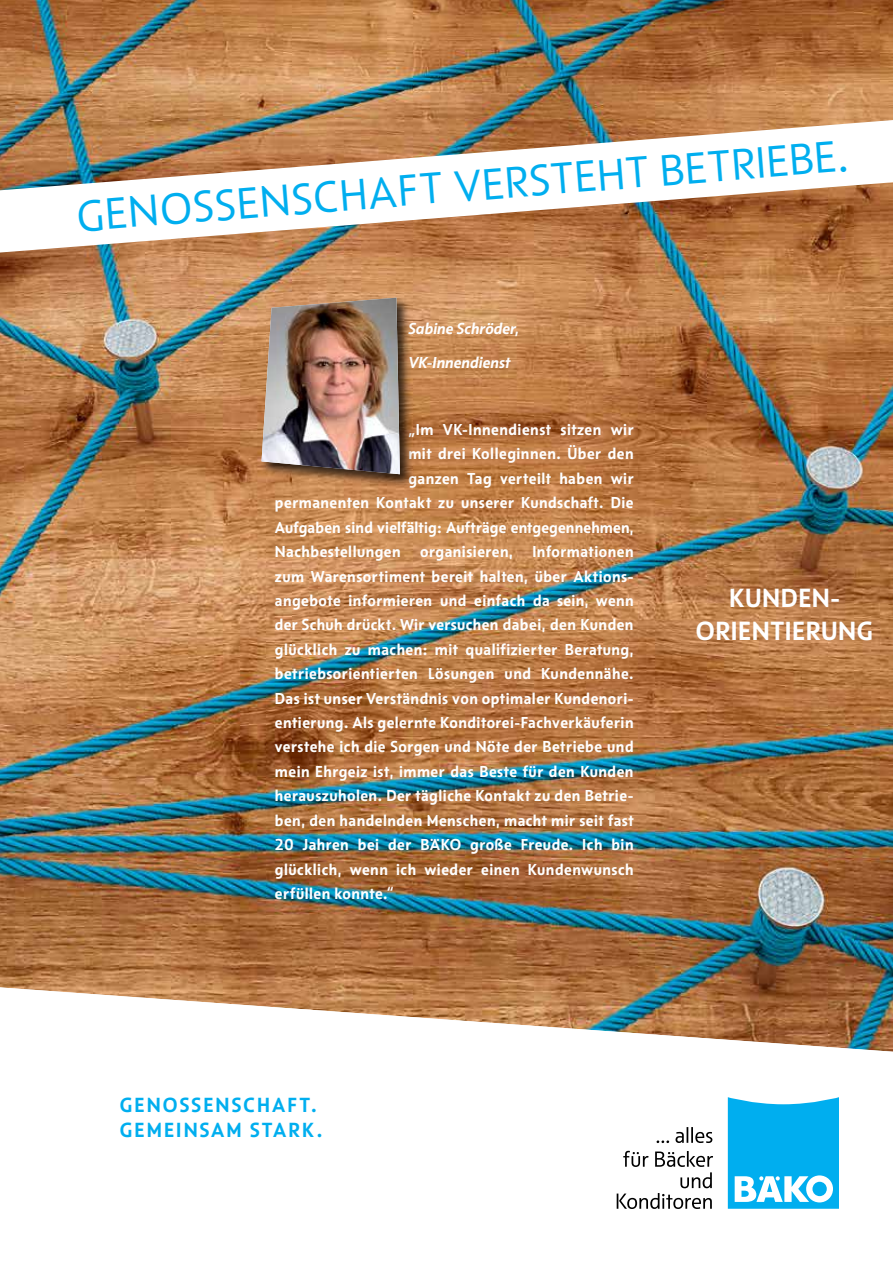
<style>
.page{position:relative;width:893px;height:1263px;background:#fff}
.page>*{position:absolute;margin:0;border:0;box-sizing:border-box;transform-origin:0 0}
.t1{font:45px "BAEK Otype";color:#00aeef}
.t2{font:700 27px/32.4px "BAEK Otype";letter-spacing:.02em;color:#fff;text-align:center}
.t3{font:700 21px/24.5px "BAEK Otype";letter-spacing:.1em;color:#00aeef}
.t4{font:700 16.35px "BAEK Otype";letter-spacing:.03em;color:#fff}
.t5{font:700 16.35px "BAEK Otype";letter-spacing:.01em;color:#fff}
.t6{font:16.35px/33.6px "BAEK Otype Bold Kursiv";color:#fff}
</style>
<div class="page">
<img style="left:0;top:0;width:893px;height:987px">
<svg style="left:728px;top:1097px;width:111px;height:112px;background:#2dbcf1"></svg>
<svg style="left:617px;top:1151px;width:96px;height:58px"></svg>
<svg style="left:657px;top:1127px;width:55px;height:16px"></svg>
<svg style="left:0;top:987px;width:893px;height:65px"></svg>
<svg style="left:0;top:120px;width:893px;height:133px"></svg>
<div style="left:260px;top:296px;width:154px;height:192px;background:#000;opacity:.75"></div>
<img style="left:261px;top:298px;width:139px;height:176px">
<h1 class="t1" style="left:75px;top:193px;width:775px;rotate:-5deg">GENOSSENSCHAFT VERSTEHT BETRIEBE.</h1>
<p class="t6" style="left:408px;top:311px;width:112px">Sabine Schröder,<br>VK-Innendienst</p>
<p class="t4" style="left:408px;top:419px;width:227px">„Im VK-Innendienst sitzen wir</p>
<p class="t4" style="left:408px;top:444px;width:227px">mit drei Kolleginnen. Über den</p>
<p class="t4" style="left:408px;top:468px;width:227px">ganzen Tag verteilt haben wir</p>
<p class="t4" style="left:275px;top:492px;width:360px">permanenten Kontakt zu unserer Kundschaft. Die</p>
<p class="t5" style="left:275px;top:517px;width:360px">Aufgaben sind vielfältig: Aufträge entgegennehmen,</p>
<p class="t4" style="left:275px;top:541px;width:360px">Nachbestellungen organisieren, Informationen</p>
<p class="t4" style="left:275px;top:566px;width:360px">zum Warensortiment bereit halten, über Aktions-</p>
<p class="t4" style="left:275px;top:590px;width:360px">angebote informieren und einfach da sein, wenn</p>
<p class="t4" style="left:275px;top:615px;width:360px">der Schuh drückt. Wir versuchen dabei, den Kunden</p>
<p class="t4" style="left:275px;top:639px;width:360px">glücklich zu machen: mit qualifizierter Beratung,</p>
<p class="t4" style="left:275px;top:663px;width:360px">betriebsorientierten Lösungen und Kundennähe.</p>
<p class="t4" style="left:275px;top:688px;width:360px">Das ist unser Verständnis von optimaler Kundenori-</p>
<p class="t4" style="left:275px;top:712px;width:360px">entierung. Als gelernte Konditorei-Fachverkäuferin</p>
<p class="t4" style="left:275px;top:737px;width:360px">verstehe ich die Sorgen und Nöte der Betriebe und</p>
<p class="t4" style="left:275px;top:761px;width:360px">mein Ehrgeiz ist, immer das Beste für den Kunden</p>
<p class="t4" style="left:275px;top:785px;width:360px">herauszuholen. Der tägliche Kontakt zu den Betrie-</p>
<p class="t4" style="left:275px;top:810px;width:360px">ben, den handelnden Menschen, macht mir seit fast</p>
<p class="t4" style="left:275px;top:834px;width:360px">20 Jahren bei der BÄKO große Freude. Ich bin</p>
<p class="t4" style="left:275px;top:859px;width:360px">glücklich, wenn ich wieder einen Kundenwunsch</p>
<p class="t4" style="left:275px;top:883px;width:120px">erfüllen konnte.“</p>
<h2 class="t2" style="left:696px;top:582px;width:179px">KUNDEN-<br>ORIENTIERUNG</h2>
<p class="t3" style="left:120px;top:1093px;width:204px">GENOSSENSCHAFT.<br>GEMEINSAM STARK.</p>
</div>
